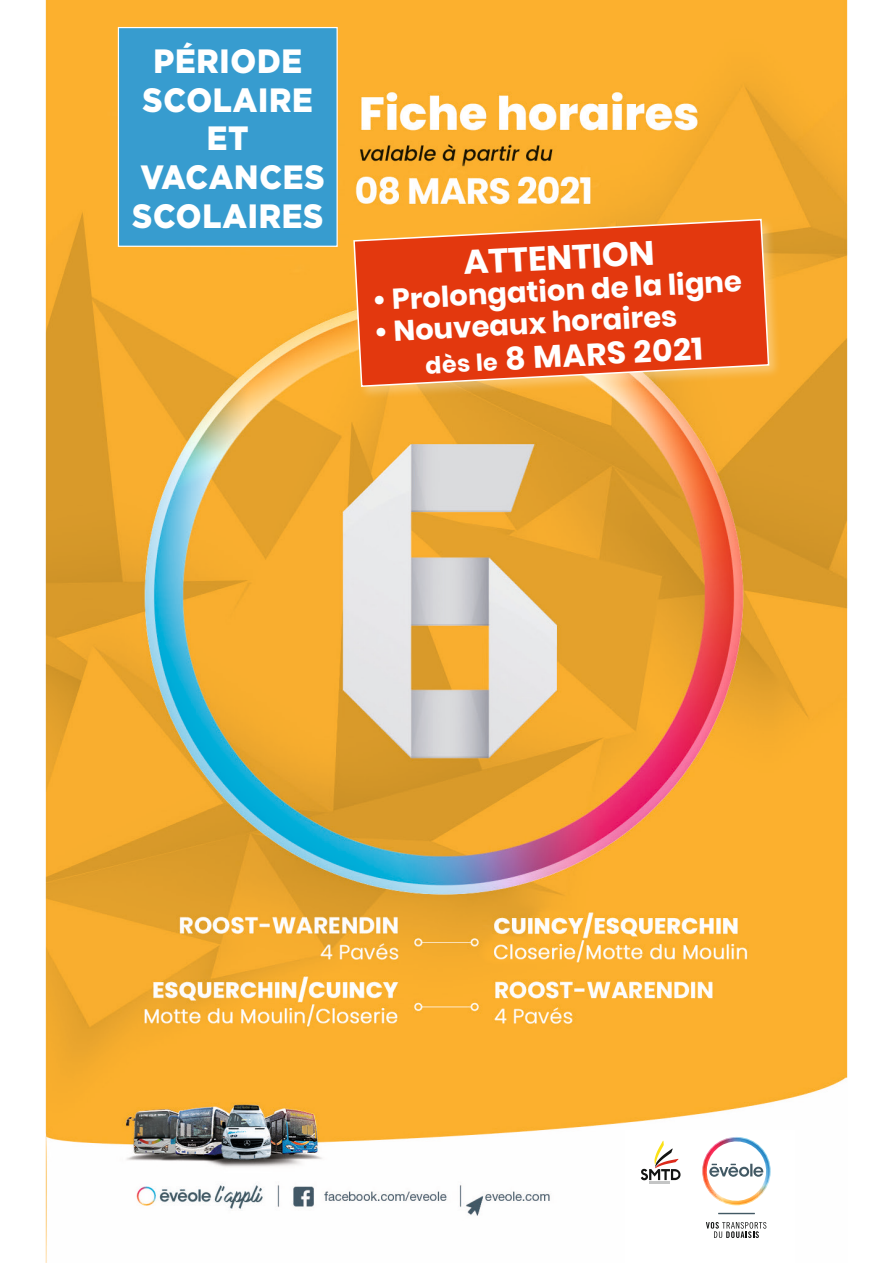
<style>
.page{position:relative;width:893px;height:1263px;background:#fff}
.page>*{position:absolute;margin:0;border:0;box-sizing:border-box;transform-origin:0 0}
.t1{font:700 33.9px "Poppins";color:#fff}
.t2{font:900 33.75px/38.8px "Gotham";letter-spacing:.025em;color:#fff;text-align:center;scale:.92 1}
.t3{font:700 31.2px "Poppins";color:#fff}
.t4{font:700 28.65px "Poppins";color:#fff}
.s1{font-size:23.4px}
</style>
<div class="page">
<img style="left:45px;top:0;width:803px;height:1263px">
<div style="left:118px;top:28px;width:219px;height:218px;background:#379ccf"></div>
<div style="left:118px;top:27px;width:220px;height:220px;border:1px solid #fff"></div>
<div style="left:351px;top:216px;width:431px;height:184px;background:#fff;opacity:.3"></div>
<svg style="left:352px;top:218px;width:418px;height:170px;background:#e64f1b"></svg>
<svg style="left:626px;top:1130px;width:169px;height:133px"></svg>
<p class="t2" style="left:132px;top:41px;width:211px">PÉRIODE<br>SCOLAIRE<br>ET<br>VACANCES<br>SCOLAIRES</p>
<p class="t1" style="left:462px;top:243px;width:193px;rotate:-3deg">ATTENTION</p>
<p class="t4" style="left:372px;top:284px;width:371px;rotate:-3deg">• Prolongation de la ligne</p>
<p class="t4" style="left:373px;top:315px;width:305px;rotate:-3deg">• Nouveaux horaires</p>
<p class="t3" style="left:424px;top:345px;width:280px;rotate:-3deg"><span class="s1">dès le</span> 8 MARS 2021</p>
</div>
